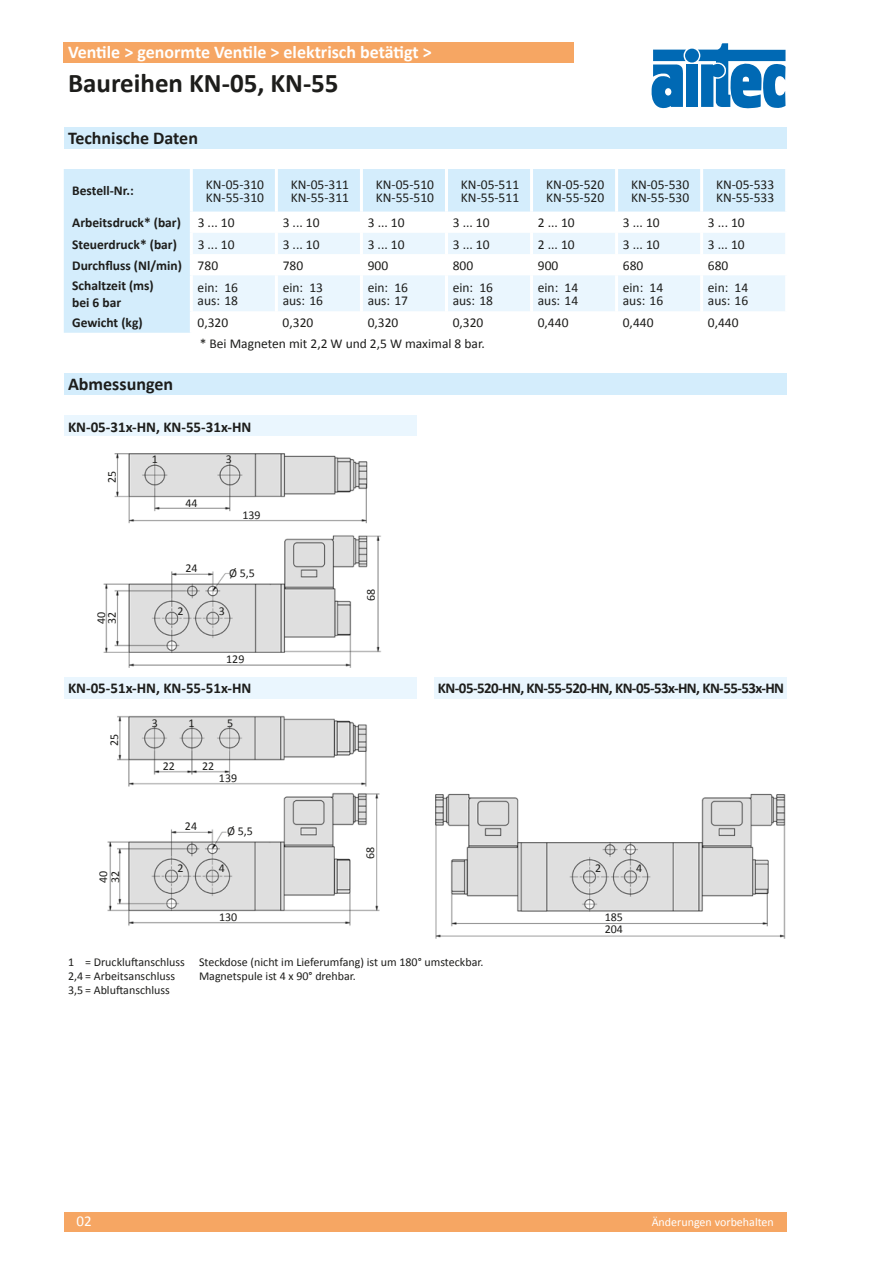
<style>
.page{position:relative;width:893px;height:1263px;background:#fff}
.page>*{position:absolute;margin:0;border:0;box-sizing:border-box;transform-origin:0 0}
.t1{font:700 27px "Calibri";color:#1d1d1b}
.t2{font:700 18px "Calibri";color:#fff}
.t3{font:700 18px "Calibri";color:#1d1d1b}
.t4{font:700 15px "Calibri";color:#1d1d1b}
.t5{font:700 15px "Calibri";letter-spacing:-.04em;color:#1d1d1b}
.t6{font:15px "Calibri";color:#fff}
.t7{font:13.5px/13.5px "Calibri";color:#1d1d1b}
.t8{font:700 13.5px/16.2px "Calibri";color:#1d1d1b}
.t9{font:12px/14.4px "Calibri";color:#1d1d1b}
.t10{font:12px "Calibri";color:#fff}
.s1{font-weight:400}
</style>
<div class="page">
<div style="left:685px;top:49px;width:14px;height:14px;background:#0069b4;border-radius:50%"></div>
<div style="left:686px;top:64px;width:12px;height:43px;background:#0069b4"></div>
<svg style="left:651px;top:50px;width:35px;height:59px"></svg>
<svg style="left:698px;top:43px;width:87px;height:66px"></svg>
<div style="left:64px;top:1212px;width:723px;height:19px;background:#f6a663"></div>
<div style="left:64px;top:43px;width:510px;height:20px;background:#f6a663"></div>
<svg style="left:64px;top:169px;width:721px;height:164px;fill:#d4edfc"></svg>
<svg style="left:193px;top:233px;width:592px;height:78px;fill:#eaf6fe"></svg>
<svg style="left:193px;top:311px;width:592px;height:22px"></svg>
<hr style="left:275px;top:275px;width:3px;height:36px;background:#fff">
<hr style="left:190px;top:275px;width:3px;height:36px;background:#fff">
<hr style="left:190px;top:212px;width:3px;height:21px;background:#fff">
<hr style="left:275px;top:212px;width:3px;height:21px;background:#fff">
<hr style="left:360px;top:212px;width:3px;height:21px;background:#fff">
<hr style="left:445px;top:212px;width:3px;height:21px;background:#fff">
<hr style="left:530px;top:212px;width:3px;height:21px;background:#fff">
<hr style="left:615px;top:212px;width:3px;height:21px;background:#fff">
<hr style="left:700px;top:212px;width:3px;height:21px;background:#fff">
<hr style="left:190px;top:233px;width:3px;height:21px;background:#fff">
<hr style="left:275px;top:233px;width:3px;height:21px;background:#fff">
<hr style="left:360px;top:233px;width:3px;height:21px;background:#fff">
<hr style="left:445px;top:233px;width:3px;height:21px;background:#fff">
<hr style="left:530px;top:233px;width:3px;height:21px;background:#fff">
<hr style="left:615px;top:233px;width:3px;height:21px;background:#fff">
<hr style="left:700px;top:233px;width:3px;height:21px;background:#fff">
<hr style="left:190px;top:254px;width:3px;height:21px;background:#fff">
<hr style="left:275px;top:254px;width:3px;height:21px;background:#fff">
<hr style="left:360px;top:254px;width:3px;height:21px;background:#fff">
<hr style="left:445px;top:254px;width:3px;height:21px;background:#fff">
<hr style="left:530px;top:254px;width:3px;height:21px;background:#fff">
<hr style="left:615px;top:254px;width:3px;height:21px;background:#fff">
<hr style="left:700px;top:254px;width:3px;height:21px;background:#fff">
<hr style="left:360px;top:275px;width:3px;height:36px;background:#fff">
<hr style="left:445px;top:275px;width:3px;height:36px;background:#fff">
<hr style="left:530px;top:275px;width:3px;height:36px;background:#fff">
<hr style="left:615px;top:275px;width:3px;height:36px;background:#fff">
<hr style="left:700px;top:275px;width:3px;height:36px;background:#fff">
<hr style="left:190px;top:311px;width:3px;height:22px;background:#fff">
<hr style="left:275px;top:311px;width:3px;height:22px;background:#fff">
<hr style="left:360px;top:311px;width:3px;height:22px;background:#fff">
<hr style="left:445px;top:311px;width:3px;height:22px;background:#fff">
<hr style="left:530px;top:311px;width:3px;height:22px;background:#fff">
<hr style="left:615px;top:311px;width:3px;height:22px;background:#fff">
<hr style="left:700px;top:311px;width:3px;height:22px;background:#fff">
<hr style="left:275px;top:169px;width:3px;height:43px;background:#fff">
<hr style="left:445px;top:169px;width:3px;height:43px;background:#fff">
<hr style="left:190px;top:169px;width:3px;height:43px;background:#fff">
<hr style="left:360px;top:169px;width:3px;height:43px;background:#fff">
<hr style="left:530px;top:169px;width:3px;height:43px;background:#fff">
<hr style="left:615px;top:169px;width:3px;height:43px;background:#fff">
<hr style="left:700px;top:169px;width:3px;height:43px;background:#fff">
<div style="left:64px;top:128px;width:723px;height:21px;background:#d4edfc"></div>
<img style="left:107px;top:715px;width:273px;height:211px">
<img style="left:103px;top:453px;width:278px;height:215px">
<div style="left:64px;top:373px;width:723px;height:22px;background:#d4edfc"></div>
<div style="left:64px;top:416px;width:353px;height:20px;background:#eaf6fe"></div>
<img style="left:435px;top:793px;width:351px;height:146px">
<div style="left:434px;top:678px;width:353px;height:21px;background:#eaf6fe"></div>
<div style="left:64px;top:678px;width:353px;height:21px;background:#eaf6fe"></div>
<h2 class="t2" style="left:68px;top:41px;width:365px">Ventile &gt; genormte Ventile &gt; elektrisch betätigt &gt;</h2>
<h1 class="t1" style="left:68px;top:66px;width:272px">Baureihen KN-05, KN-55</h1>
<h2 class="t3" style="left:68px;top:127px;width:131px">Technische Daten</h2>
<p class="t8" style="left:72px;top:183px;width:63px">Bestell-Nr.:</p>
<p class="t7" style="left:206px;top:177px;width:60px">KN-05-310<br>KN-55-310</p>
<p class="t7" style="left:291px;top:177px;width:60px">KN-05-311<br>KN-55-311</p>
<p class="t7" style="left:376px;top:177px;width:60px">KN-05-510<br>KN-55-510</p>
<p class="t7" style="left:461px;top:177px;width:60px">KN-05-511<br>KN-55-511</p>
<p class="t7" style="left:546px;top:177px;width:60px">KN-05-520<br>KN-55-520</p>
<p class="t7" style="left:631px;top:177px;width:60px">KN-05-530<br>KN-55-530</p>
<p class="t7" style="left:716px;top:177px;width:60px">KN-05-533<br>KN-55-533</p>
<p class="t8" style="left:72px;top:215px;width:164px">Arbeitsdruck* (bar) <span class="s1">3 ... 10</span></p>
<p class="t7" style="left:283px;top:216px;width:38px">3 ... 10</p>
<p class="t7" style="left:368px;top:216px;width:38px">3 ... 10</p>
<p class="t7" style="left:453px;top:216px;width:38px">3 ... 10</p>
<p class="t7" style="left:538px;top:216px;width:38px">2 ... 10</p>
<p class="t7" style="left:623px;top:216px;width:38px">3 ... 10</p>
<p class="t7" style="left:708px;top:216px;width:38px">3 ... 10</p>
<p class="t8" style="left:72px;top:236px;width:106px">Steuerdruck* (bar)</p>
<p class="t7" style="left:198px;top:237px;width:38px">3 ... 10</p>
<p class="t7" style="left:283px;top:237px;width:38px">3 ... 10</p>
<p class="t7" style="left:368px;top:237px;width:38px">3 ... 10</p>
<p class="t7" style="left:453px;top:237px;width:38px">3 ... 10</p>
<p class="t7" style="left:538px;top:237px;width:38px">2 ... 10</p>
<p class="t7" style="left:623px;top:237px;width:38px">3 ... 10</p>
<p class="t7" style="left:708px;top:237px;width:38px">3 ... 10</p>
<p class="t8" style="left:72px;top:257px;width:147px">Durchfluss (Nl/min) <span class="s1">780</span></p>
<p class="t7" style="left:283px;top:259px;width:22px">780</p>
<p class="t7" style="left:368px;top:259px;width:22px">900</p>
<p class="t7" style="left:453px;top:259px;width:22px">800</p>
<p class="t7" style="left:538px;top:259px;width:22px">900</p>
<p class="t7" style="left:623px;top:259px;width:22px">680</p>
<p class="t7" style="left:708px;top:259px;width:22px">680</p>
<p class="t8" style="left:72px;top:278px;width:83px">Schaltzeit (ms) bei 6 bar</p>
<p class="t7" style="left:198px;top:281px;width:42px">ein: 16 aus: 18</p>
<p class="t7" style="left:283px;top:281px;width:42px">ein: 13 aus: 16</p>
<p class="t7" style="left:368px;top:281px;width:42px">ein: 16 aus: 17</p>
<p class="t7" style="left:453px;top:281px;width:42px">ein: 16 aus: 18</p>
<p class="t7" style="left:538px;top:281px;width:42px">ein: 14 aus: 14</p>
<p class="t7" style="left:623px;top:281px;width:42px">ein: 14 aus: 16</p>
<p class="t7" style="left:708px;top:281px;width:42px">ein: 14 aus: 16</p>
<p class="t8" style="left:72px;top:315px;width:72px">Gewicht (kg)</p>
<p class="t7" style="left:198px;top:316px;width:32px">0,320</p>
<p class="t7" style="left:283px;top:316px;width:32px">0,320</p>
<p class="t7" style="left:368px;top:316px;width:32px">0,320</p>
<p class="t7" style="left:453px;top:316px;width:32px">0,320</p>
<p class="t7" style="left:538px;top:316px;width:32px">0,440</p>
<p class="t7" style="left:623px;top:316px;width:32px">0,440</p>
<p class="t7" style="left:708px;top:316px;width:32px">0,440</p>
<p class="t7" style="left:200px;top:337px;width:287px">* Bei Magneten mit 2,2 W und 2,5 W maximal 8 bar.</p>
<h2 class="t3" style="left:68px;top:372px;width:107px">Abmessungen</h2>
<p class="t4" style="left:68px;top:417px;width:136px">M-04-310-HN, MO 04</p>
<p class="t4" style="left:222px;top:417px;width:33px">0-HN</p>
<p class="t4" style="left:68px;top:417px;width:185px">KN-05-31x-HN, KN-55-31x-HN</p>
<p class="t9" style="left:105px;top:483px;width:14px;rotate:-90deg">25</p>
<p class="t9" style="left:96px;top:624px;width:14px;line-height:10.6px;rotate:-90deg">40<br>32</p>
<p class="t9" style="left:152px;top:452px;width:8px">1</p>
<p class="t9" style="left:226px;top:452px;width:8px">3</p>
<p class="t9" style="left:185px;top:496px;width:14px">44</p>
<p class="t9" style="left:185px;top:561px;width:14px">24</p>
<p class="t9" style="left:178px;top:604px;width:8px">2</p>
<p class="t9" style="left:242px;top:508px;width:20px">139</p>
<p class="t9" style="left:229px;top:566px;width:27px">Ø 5,5</p>
<p class="t9" style="left:219px;top:604px;width:8px">3</p>
<p class="t9" style="left:226px;top:651px;width:20px">129</p>
<p class="t9" style="left:364px;top:601px;width:14px;rotate:-90deg">68</p>
<p class="t4" style="left:68px;top:679px;width:187px">M-04-310-HN, MO 04 3 0-HN</p>
<p class="t4" style="left:68px;top:679px;width:185px">KN-05-51x-HN, KN-55-51x-HN</p>
<p class="t5" style="left:438px;top:679px;width:348px">KN-05-520-HN, KN-55-520-HN, KN-05-53x-HN, KN-55-53x-HN</p>
<p class="t9" style="left:107px;top:746px;width:14px;rotate:-90deg">25</p>
<p class="t9" style="left:97px;top:883px;width:14px;line-height:11.9px;rotate:-90deg">40<br>32</p>
<p class="t9" style="left:152px;top:716px;width:8px">3</p>
<p class="t9" style="left:188px;top:716px;width:8px">1</p>
<p class="t9" style="left:163px;top:759px;width:14px">22</p>
<p class="t9" style="left:202px;top:759px;width:14px">22</p>
<p class="t9" style="left:227px;top:716px;width:8px">5</p>
<p class="t9" style="left:219px;top:771px;width:20px">139</p>
<p class="t9" style="left:185px;top:819px;width:14px">24</p>
<p class="t9" style="left:227px;top:824px;width:27px">Ø 5,5</p>
<p class="t9" style="left:178px;top:861px;width:8px">2</p>
<p class="t9" style="left:219px;top:861px;width:8px">4</p>
<p class="t9" style="left:219px;top:909px;width:20px">130</p>
<p class="t9" style="left:363px;top:859px;width:14px;rotate:-90deg">68</p>
<p class="t9" style="left:68px;top:954px;width:118px">1 = Druckluftanschluss<br>2,4 = Arbeitsanschluss<br>3,5 = Abluftanschluss</p>
<p class="t9" style="left:199px;top:954px;width:286px">Steckdose (nicht im Lieferumfang) ist um 180° umsteckbar.<br>Magnetspule ist 4 x 90° drehbar.</p>
<p class="t9" style="left:595px;top:861px;width:8px">2</p>
<p class="t9" style="left:636px;top:861px;width:8px">4</p>
<p class="t9" style="left:605px;top:911px;width:20px;line-height:12.3px">185<br>204</p>
<p class="t6" style="left:77px;top:1212px;width:17px">02</p>
<p class="t10" style="left:652px;top:1214px;width:124px">Änderungen vorbehalten</p>
</div>
